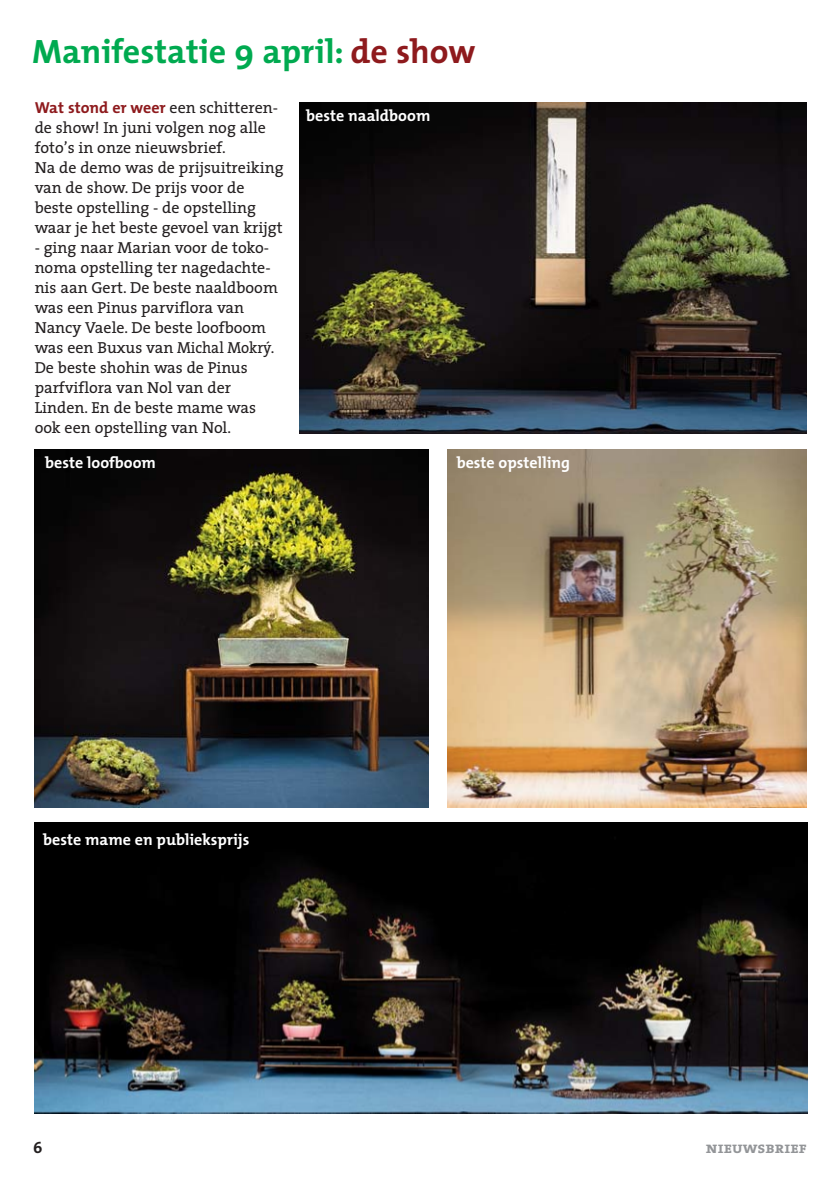
<style>
.page{position:relative;width:840px;height:1190px;background:#fff}
.page>*{position:absolute;margin:0;border:0;box-sizing:border-box;transform-origin:0 0}
.t1{font:700 34px "The Mix";color:#00aa50}
.t2{font:16px/20px "The Serif";color:#231f20}
.t3{font:700 16px "The Mix";color:#fff}
.t4{font:700 16px "The Mix";color:#8e1a1d}
.t5{font:16px "The Serif Bold Caps";color:#939598}
.t6{font:700 16px "The Mix";color:#231f20}
.s1{color:#8e1a1d}
.s2{font-family:"The Serif";font-weight:400;color:#231f20}
</style>
<div class="page">
<img style="left:299px;top:103px;width:508px;height:331px">
<img style="left:34px;top:823px;width:773px;height:291px">
<img style="left:448px;top:449px;width:359px;height:359px">
<img style="left:34px;top:449px;width:394px;height:358px">
<h1 class="t1" style="left:32px;top:38px;width:445px">Manifestatie 9 april: <span class="s1">de show</span></h1>
<p class="t4" style="left:35px;top:102px;width:245px">Wat stond er weer <span class="s2">een schitteren-</span></p>
<p class="t2" style="left:35px;top:120px;width:251px">de show! In juni volgen nog alle foto’s in onze nieuwsbrief.<br>Na de demo was de prijsuitreiking van de show. De prijs voor de beste opstelling - de opstelling waar je het beste gevoel van krijgt</p>
<p class="t2" style="left:35px;top:240px;width:245px">- ging naar Marian voor de toko&shy;noma opstelling ter nagedachte&shy;nis aan Gert. De beste naaldboom was een Pinus parviflora van<br>Nancy Vaele. De beste loofboom was een Buxus van Michal Mokry´.<br>De beste shohin was de Pinus parfviflora van Nol van der<br>Linden. En de beste mame was ook een opstelling van Nol.</p>
<p class="t3" style="left:45px;top:456px;width:112px">beste loofboom</p>
<p class="t3" style="left:306px;top:109px;width:126px">beste naaldboom</p>
<p class="t3" style="left:457px;top:456px;width:115px">beste opstelling</p>
<p class="t3" style="left:43px;top:833px;width:208px">beste mame en publieksprijs</p>
<p class="t6" style="left:33px;top:1141px;width:11px">6</p>
<p class="t5" style="left:706px;top:1138px;width:103px">nieuwsbrief</p>
</div>
